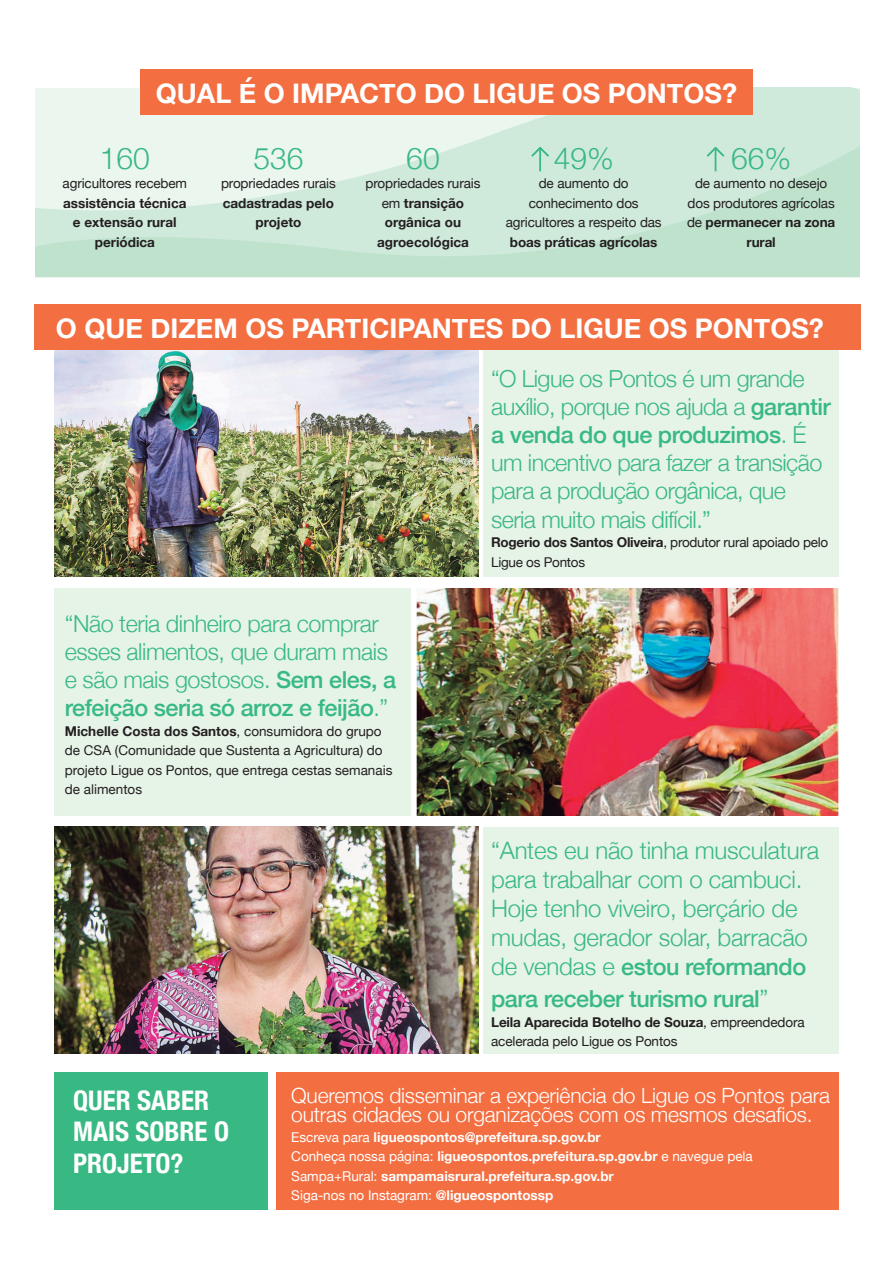
<style>
.page{position:relative;width:893px;height:1263px;background:#fff}
.page>*{position:absolute;margin:0;border:0;box-sizing:border-box;transform-origin:0 0}
.t1{font:300 30px "Helvetica Neue";color:#38b983}
.t2{font:700 27px "Helvetica Neue";color:#fff}
.t3{font:700 condensed 27px/31.5px "Helvetica Neue";color:#fff}
.t4{font:300 24px/28.8px "Helvetica Neue";letter-spacing:-.01em;color:#38b983}
.t5{font:300 23.4px/28px "Helvetica Neue";letter-spacing:-.025em;color:#38b983}
.t6{font:500 23.4px/32.4px "Helvetica Neue";letter-spacing:-.02em;color:#38b983}
.t7{font:300 21px/19.5px "Helvetica Neue";letter-spacing:-.01em;color:#fff}
.t8{font:13.5px/19.5px "Helvetica Neue";letter-spacing:-.01em;color:#231f20}
.t9{font:700 13.5px/19.5px "Helvetica Neue";color:#fff}
.t10{font:700 13.5px/19.5px "Helvetica Neue";color:#231f20;text-align:center}
.t11{font:13.5px "Helvetica Neue";color:#fff}
.s1{font-weight:400}
.s2{font-weight:700}
.s3{font-weight:500}
.s4{font-weight:300;font-size:24px}
</style>
<div class="page">
<svg style="left:35px;top:88px;width:825px;height:27px;background:#dcefe4"></svg>
<svg style="left:35px;top:115px;width:825px;height:161px;background:#d1eadc"></svg>
<div style="left:54px;top:588px;width:357px;height:227px;background:#e6f3e7"></div>
<div style="left:484px;top:350px;width:355px;height:226px;background:#e6f3e7"></div>
<div style="left:484px;top:827px;width:355px;height:226px;background:#e6f3e7"></div>
<div style="left:54px;top:1072px;width:213px;height:138px;background:#38b983"></div>
<div style="left:276px;top:1072px;width:563px;height:138px;background:#f36f42"></div>
<div style="left:140px;top:69px;width:613px;height:46px;background:#f36f42"></div>
<img style="left:416px;top:588px;width:423px;height:227px">
<img style="left:54px;top:350px;width:424px;height:226px">
<img style="left:54px;top:827px;width:424px;height:226px">
<div style="left:34px;top:304px;width:826px;height:46px;background:#f36f42"></div>
<svg style="left:531px;top:147px;width:18px;height:24px"></svg>
<svg style="left:707px;top:147px;width:17px;height:24px"></svg>
<p class="t2" style="left:156px;top:73px;width:583px">QUAL É O IMPACTO DO LIGUE OS PONTOS?</p>
<p class="t1" style="left:100px;top:134px;width:52px">160</p>
<p class="t10" style="left:63px;top:174px;width:126px"><span class="s1">agricultores recebem </span>assistência técnica e extensão rural periódica</p>
<p class="t1" style="left:253px;top:134px;width:52px">536</p>
<p class="t10" style="left:221px;top:174px;width:116px"><span class="s1">propriedades rurais </span>cadastradas pelo projeto</p>
<p class="t1" style="left:406px;top:134px;width:35px">60</p>
<p class="t10" style="left:366px;top:174px;width:116px"><span class="s1">propriedades rurais em</span> transição orgânica ou agroecológica</p>
<p class="t1" style="left:554px;top:134px;width:62px">49%</p>
<p class="t8" style="left:506px;top:175px;width:158px;text-align:center">de aumento do conhecimento dos agricultores a respeito das <span class="s2">boas práticas agrícolas</span></p>
<p class="t1" style="left:731px;top:134px;width:62px">66%</p>
<p class="t8" style="left:687px;top:175px;width:150px;text-align:center">de aumento no desejo dos produtores agrícolas de <span class="s2">permanecer na zona rural</span></p>
<p class="t2" style="left:56px;top:307px;width:770px">O QUE DIZEM OS PARTICIPANTES DO LIGUE OS PONTOS?</p>
<p class="t5" style="left:65px;top:608px;width:333px">“Não teria dinheiro para comprar esses alimentos, que duram mais e são mais gostosos. <span class="s3">Sem eles, a refeição seria só arroz e feijão</span>.”</p>
<p class="t8" style="left:65px;top:722px;width:329px"><span class="s2">Michelle Costa dos Santos</span>, consumidora do grupo de CSA (Comunidade que Sustenta a Agricultura) do projeto Ligue os Pontos, que entrega cestas semanais de alimentos</p>
<p class="t5" style="left:491px;top:363px;width:341px">“O Ligue os Pontos é um grande auxílio, porque nos ajuda a <span class="s3">garantir a venda do que produzimos</span>. É um incentivo para fazer a transição para a produção orgânica, que seria muito mais difícil.”</p>
<p class="t8" style="left:491px;top:533px;width:339px"><span class="s2">Rogerio dos Santos Oliveira</span>, produtor rural apoiado pelo<br>Ligue os Pontos</p>
<p class="t4" style="left:491px;top:835px;width:329px">“Antes eu não tinha musculatura para trabalhar com o cambuci.<br>Hoje tenho viveiro, berçário de mudas, gerador solar, barracão</p>
<p class="t6" style="left:491px;top:948px;width:317px"><span class="s4">de vendas e</span> estou reformando para receber turismo rural<span class="s4">”</span></p>
<p class="t8" style="left:491px;top:1013px;width:315px"><span class="s2">Leila Aparecida Botelho de Souza</span>, empreendedora acelerada pelo Ligue os Pontos</p>
<p class="t3" style="left:73px;top:1083px;width:157px">QUER SABER<br>MAIS SOBRE O<br>PROJETO?</p>
<p class="t7" style="left:291px;top:1084px;width:540px">Queremos disseminar a experiência do Ligue os Pontos para outras cidades ou organizações com os mesmos desafios.</p>
<p class="t9" style="left:291px;top:1127px;width:311px"><span class="s1">Escreva para</span> ligueospontos@prefeitura.sp.gov.br</p>
<p class="t9" style="left:291px;top:1147px;width:463px"><span class="s1">Conheça nossa página:</span> ligueospontos.prefeitura.sp.gov.br <span class="s1">e navegue pela<br>Sampa+Rural:</span> sampamaisrural.prefeitura.sp.gov.br</p>
<p class="t11" style="left:291px;top:1185px;width:264px">Siga-nos no Instagram: <span class="s2">@ligueospontossp</span></p>
</div>
